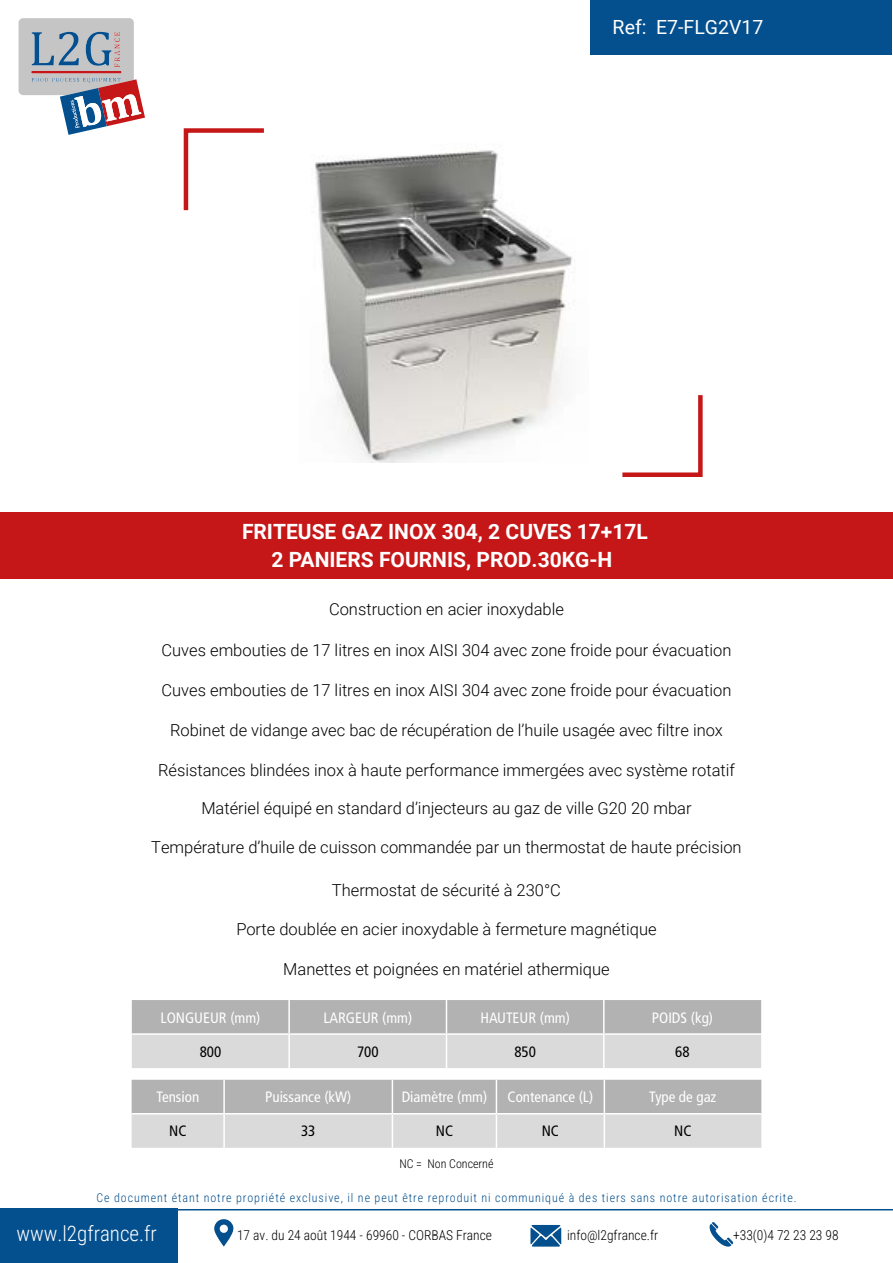
<style>
.page{position:relative;width:893px;height:1263px;background:#fff}
.page>*{position:absolute;margin:0;border:0;box-sizing:border-box;transform-origin:0 0}
.t1{font:700 21px/27.9px "Roboto";color:#fff;text-align:center}
.t2{font:21px "Roboto Condensed";color:#fff}
.t3{font:19.5px "Roboto";color:#fff}
.t4{font:300 16.5px "Roboto";color:#000}
.t5{font:condensed 15px "Frutiger LT Std";color:#fff}
.t6{font:condensed 15px "Frutiger LT Std";color:#000}
.t7{font:13.5px "Roboto Condensed";color:#000}
.t8{font:12px "Roboto Condensed";letter-spacing:.075em;color:#044f8d}
.t9{font:12px "Roboto Condensed";color:#000}
</style>
<div class="page">
<div style="left:0;top:513px;width:893px;height:66px;background:#c51718"></div>
<svg style="left:622px;top:395px;width:81px;height:82px"></svg>
<svg style="left:183px;top:128px;width:81px;height:83px"></svg>
<svg style="left:18px;top:18px;width:127px;height:117px"></svg>
<div style="left:590px;top:0;width:301px;height:54px;background:#044f8d"></div>
<div style="left:0;top:1209px;width:178px;height:54px;background:#044f8d"></div>
<hr style="left:178px;top:1209px;width:715px;height:1px;background:#044f8d">
<svg style="left:214px;top:1219px;width:20px;height:27px"></svg>
<svg style="left:530px;top:1225px;width:31px;height:21px"></svg>
<svg style="left:710px;top:1222px;width:23px;height:24px"></svg>
<img style="left:315px;top:150px;width:260px;height:313px">
<svg style="left:132px;top:1000px;width:629px;height:68px;background:#c6c6c6"></svg>
<hr style="left:288px;top:1000px;width:2px;height:33px;background:#fff">
<hr style="left:446px;top:1000px;width:1px;height:33px;background:#fff">
<hr style="left:603px;top:1000px;width:2px;height:33px;background:#fff">
<hr style="left:132px;top:1033px;width:157px;height:2px;background:#fff">
<hr style="left:289px;top:1033px;width:157px;height:2px;background:#fff">
<hr style="left:288px;top:1035px;width:2px;height:33px;background:#fff">
<hr style="left:446px;top:1033px;width:158px;height:2px;background:#fff">
<hr style="left:446px;top:1035px;width:1px;height:33px;background:#fff">
<hr style="left:604px;top:1033px;width:157px;height:2px;background:#fff">
<hr style="left:603px;top:1035px;width:2px;height:33px;background:#fff">
<svg style="left:132px;top:1080px;width:629px;height:68px;background:#c7c6c6"></svg>
<hr style="left:223px;top:1080px;width:2px;height:33px;background:#fff">
<hr style="left:392px;top:1080px;width:1px;height:33px;background:#fff">
<hr style="left:496px;top:1080px;width:1px;height:33px;background:#fff">
<hr style="left:604px;top:1080px;width:1px;height:33px;background:#fff">
<hr style="left:132px;top:1113px;width:92px;height:1px;background:#fff">
<hr style="left:224px;top:1113px;width:168px;height:1px;background:#fff">
<hr style="left:223px;top:1114px;width:2px;height:34px;background:#fff">
<hr style="left:392px;top:1113px;width:104px;height:1px;background:#fff">
<hr style="left:392px;top:1114px;width:1px;height:34px;background:#fff">
<hr style="left:496px;top:1113px;width:108px;height:1px;background:#fff">
<hr style="left:496px;top:1114px;width:1px;height:34px;background:#fff">
<hr style="left:604px;top:1113px;width:157px;height:1px;background:#fff">
<hr style="left:604px;top:1114px;width:1px;height:34px;background:#fff">
<p class="t3" style="left:613px;top:13px;width:35px">Ref:</p>
<p class="t3" style="left:656px;top:13px;width:109px">E7-FLG2V17</p>
<p class="t1" style="left:242px;top:516px;width:407px">FRITEUSE GAZ INOX 304, 2 CUVES 17+17L<br>2 PANIERS FOURNIS, PROD.30KG-H</p>
<p class="t4" style="left:329px;top:598px;width:236px">Construction en acier inoxydable</p>
<p class="t4" style="left:162px;top:638px;width:571px">Cuves embouties de 17 litres en inox AISI 304 avec zone froide pour évacuation</p>
<p class="t4" style="left:162px;top:678px;width:571px">Cuves embouties de 17 litres en inox AISI 304 avec zone froide pour évacuation</p>
<p class="t4" style="left:170px;top:718px;width:554px">Robinet de vidange avec bac de récupération de l’huile usagée avec filtre inox</p>
<p class="t4" style="left:158px;top:758px;width:578px">Résistances blindées inox à haute performance immergées avec système rotatif</p>
<p class="t4" style="left:201px;top:797px;width:492px">Matériel équipé en standard d’injecteurs au gaz de ville G20 20 mbar</p>
<p class="t4" style="left:151px;top:836px;width:592px">Température d’huile de cuisson commandée par un thermostat de haute précision</p>
<p class="t4" style="left:332px;top:879px;width:231px">Thermostat de sécurité à 230°C</p>
<p class="t4" style="left:236px;top:917px;width:422px">Porte doublée en acier inoxydable à fermeture magnétique</p>
<p class="t4" style="left:283px;top:957px;width:328px">Manettes et poignées en matériel athermique</p>
<p class="t5" style="left:161px;top:1009px;width:101px">LONGUEUR (mm)</p>
<p class="t5" style="left:323px;top:1009px;width:90px">LARGEUR (mm)</p>
<p class="t5" style="left:480px;top:1009px;width:91px">HAUTEUR (mm)</p>
<p class="t5" style="left:652px;top:1009px;width:63px">POIDS (kg)</p>
<p class="t6" style="left:200px;top:1043px;width:23px">800</p>
<p class="t6" style="left:357px;top:1043px;width:23px">700</p>
<p class="t6" style="left:514px;top:1043px;width:23px">850</p>
<p class="t6" style="left:675px;top:1043px;width:16px">68</p>
<p class="t5" style="left:156px;top:1088px;width:44px">Tension</p>
<p class="t5" style="left:265px;top:1088px;width:88px">Puissance (kW)</p>
<p class="t5" style="left:402px;top:1088px;width:87px">Diamètre (mm)</p>
<p class="t5" style="left:508px;top:1088px;width:87px">Contenance (L)</p>
<p class="t5" style="left:649px;top:1088px;width:69px">Type de gaz</p>
<p class="t6" style="left:169px;top:1122px;width:19px">NC</p>
<p class="t6" style="left:301px;top:1122px;width:16px">33</p>
<p class="t6" style="left:436px;top:1122px;width:19px">NC</p>
<p class="t6" style="left:542px;top:1122px;width:19px">NC</p>
<p class="t6" style="left:674px;top:1122px;width:19px">NC</p>
<p class="t9" style="left:399px;top:1156px;width:96px">NC = Non Concerné</p>
<p class="t8" style="left:97px;top:1190px;width:702px">Ce document étant notre propriété exclusive, il ne peut être reproduit ni communiqué à des tiers sans notre autorisation écrite.</p>
<p class="t2" style="left:16px;top:1218px;width:142px">www.l2gfrance.fr</p>
<p class="t7" style="left:237px;top:1226px;width:256px">17 av. du 24 août 1944 - 69960 - CORBAS France</p>
<p class="t7" style="left:567px;top:1226px;width:93px">info@l2gfrance.fr</p>
<p class="t7" style="left:733px;top:1226px;width:107px">+33(0)4 72 23 23 98</p>
</div>
